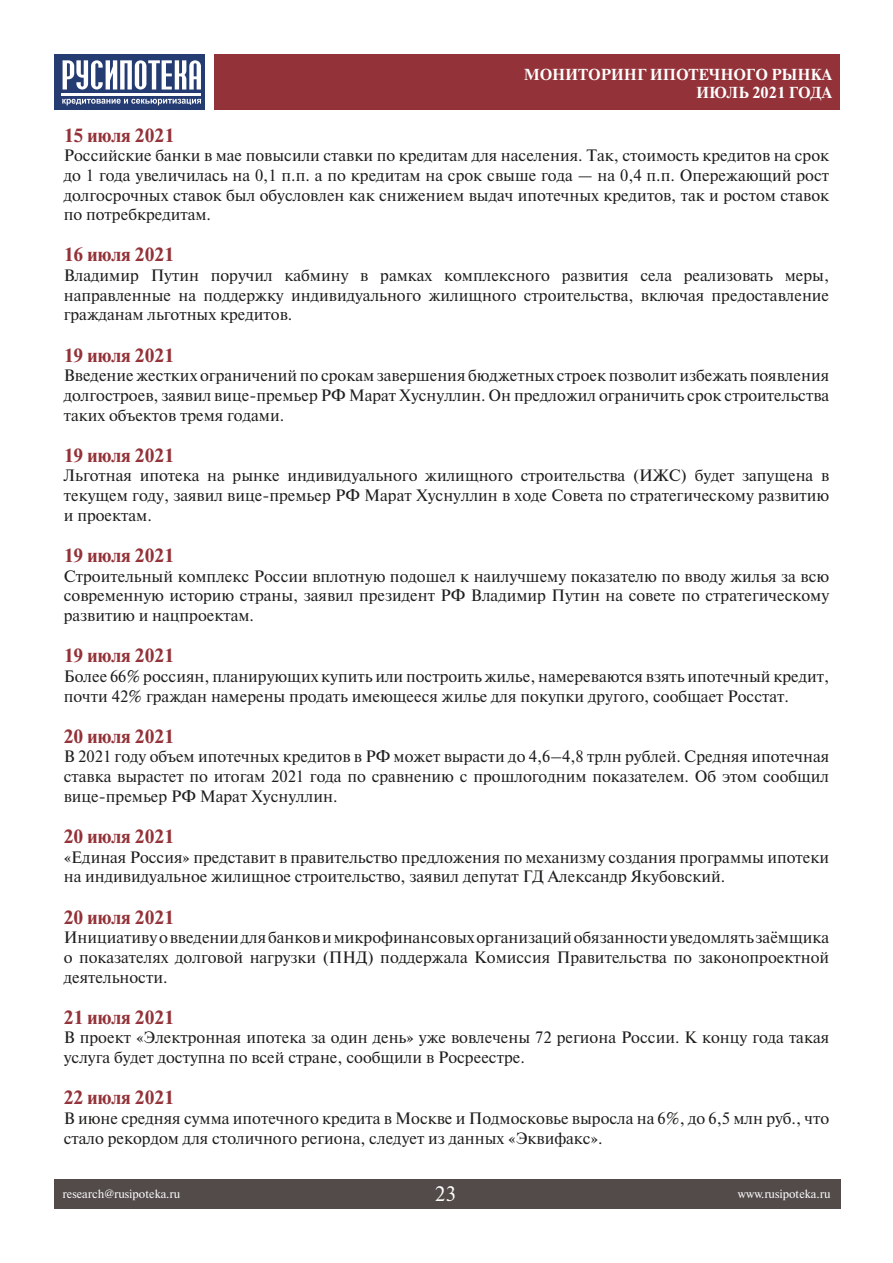
<style>
.page{position:relative;width:893px;height:1263px;background:#fff}
.page>*{position:absolute;margin:0;border:0;box-sizing:border-box;transform-origin:0 0}
.t1{font:21px "Newton C";color:#fff}
.Стиль_абзаца_2{font:700 18px "Newton C";color:#933238}
.Стиль_абзаца_2-2{font:16.5px/19.6px "Newton C";color:#1d1d1b;text-align:justify}
.t2{font:700 15px/18px "Newton C";color:#fff;text-align:right}
.t3{font:12px "Newton C";color:#fff}
</style>
<div class="page">
<div style="left:54px;top:1180px;width:787px;height:29px;background:#524b49"></div>
<div style="left:215px;top:54px;width:625px;height:55px;background:#933238"></div>
<div style="left:55px;top:54px;width:150px;height:56px;background:#253c73"></div>
<svg style="left:63px;top:60px;width:138px;height:29px"></svg>
<hr style="left:62px;top:93px;width:139px;height:2px;background:#fff">
<svg style="left:62px;top:99px;width:139px;height:6px"></svg>
<p class="t2" style="left:524px;top:65px;width:309px">МОНИТОРИНГ ИПОТЕЧНОГО РЫНКА<br>ИЮЛЬ 2021 ГОДА</p>
<p class="Стиль_абзаца_2" style="left:64px;top:124px;width:112px">15 июля 2021</p>
<p class="Стиль_абзаца_2-2" style="left:64px;top:146px;width:767px">Российские банки в мае повысили ставки по кредитам для населения. Так, стоимость кредитов на срок до 1 года увеличилась на 0,1 п.п. а по кредитам на срок свыше года — на 0,4 п.п. Опережающий рост долгосрочных ставок был обусловлен как снижением выдач ипотечных кредитов, так и ростом ставок по потребкредитам.</p>
<p class="Стиль_абзаца_2" style="left:64px;top:244px;width:112px">16 июля 2021</p>
<p class="Стиль_абзаца_2-2" style="left:64px;top:266px;width:767px">Владимир Путин поручил кабмину в рамках комплексного развития села реализовать меры, направленные на поддержку индивидуального жилищного строительства, включая предоставление гражданам льготных кредитов.</p>
<p class="Стиль_абзаца_2" style="left:64px;top:344px;width:112px">19 июля 2021</p>
<p class="Стиль_абзаца_2-2" style="left:64px;top:366px;width:767px">Введение жестких ограничений по срокам завершения бюджетных строек позволит избежать появления долгостроев, заявил вице-премьер РФ Марат Хуснуллин. Он предложил ограничить срок строительства таких объектов тремя годами.</p>
<p class="Стиль_абзаца_2" style="left:64px;top:445px;width:112px">19 июля 2021</p>
<p class="Стиль_абзаца_2-2" style="left:64px;top:466px;width:767px">Льготная ипотека на рынке индивидуального жилищного строительства (ИЖС) будет запущена в текущем году, заявил вице-премьер РФ Марат Хуснуллин в ходе Совета по стратегическому развитию и проектам.</p>
<p class="Стиль_абзаца_2" style="left:64px;top:545px;width:112px">19 июля 2021</p>
<p class="Стиль_абзаца_2-2" style="left:64px;top:566px;width:767px">Строительный комплекс России вплотную подошел к наилучшему показателю по вводу жилья за всю современную историю страны, заявил президент РФ Владимир Путин на совете по стратегическому развитию и нацпроектам.</p>
<p class="Стиль_абзаца_2" style="left:64px;top:645px;width:112px">19 июля 2021</p>
<p class="Стиль_абзаца_2-2" style="left:64px;top:666px;width:767px">Более 66% россиян, планирующих купить или построить жилье, намереваются взять ипотечный кредит, почти 42% граждан намерены продать имеющееся жилье для покупки другого, сообщает Росстат.</p>
<p class="Стиль_абзаца_2" style="left:64px;top:726px;width:112px">20 июля 2021</p>
<p class="Стиль_абзаца_2-2" style="left:64px;top:747px;width:767px">В 2021 году объем ипотечных кредитов в РФ может вырасти до 4,6–4,8 трлн рублей. Средняя ипотечная ставка вырастет по итогам 2021 года по сравнению с прошлогодним показателем. Об этом сообщил вице-премьер РФ Марат Хуснуллин.</p>
<p class="Стиль_абзаца_2" style="left:64px;top:826px;width:112px">20 июля 2021</p>
<p class="Стиль_абзаца_2-2" style="left:64px;top:847px;width:767px">«Единая Россия» представит в правительство предложения по механизму создания программы ипотеки на индивидуальное жилищное строительство, заявил депутат ГД Александр Якубовский.</p>
<p class="Стиль_абзаца_2" style="left:64px;top:906px;width:112px">20 июля 2021</p>
<p class="Стиль_абзаца_2-2" style="left:64px;top:928px;width:767px">Инициативу о введении для банков и микрофинансовых организаций обязанности уведомлять заёмщика о показателях долговой нагрузки (ПНД) поддержала Комиссия Правительства по законопроектной деятельности.</p>
<p class="Стиль_абзаца_2" style="left:64px;top:1006px;width:112px">21 июля 2021</p>
<p class="Стиль_абзаца_2-2" style="left:64px;top:1028px;width:767px">В проект «Электронная ипотека за один день» уже вовлечены 72 региона России. К концу года такая услуга будет доступна по всей стране, сообщили в Росреестре.</p>
<p class="Стиль_абзаца_2" style="left:64px;top:1087px;width:112px">22 июля 2021</p>
<p class="Стиль_абзаца_2-2" style="left:64px;top:1108px;width:767px">В июне средняя сумма ипотечного кредита в Москве и Подмосковье выросла на 6%, до 6,5 млн руб., что стало рекордом для столичного региона, следует из данных «Эквифакс».</p>
<p class="t1" style="left:435px;top:1182px;width:23px">23</p>
<p class="t3" style="left:63px;top:1187px;width:119px">research@rusipoteka.ru</p>
<p class="t3" style="left:738px;top:1187px;width:94px">www.rusipoteka.ru</p>
</div>
